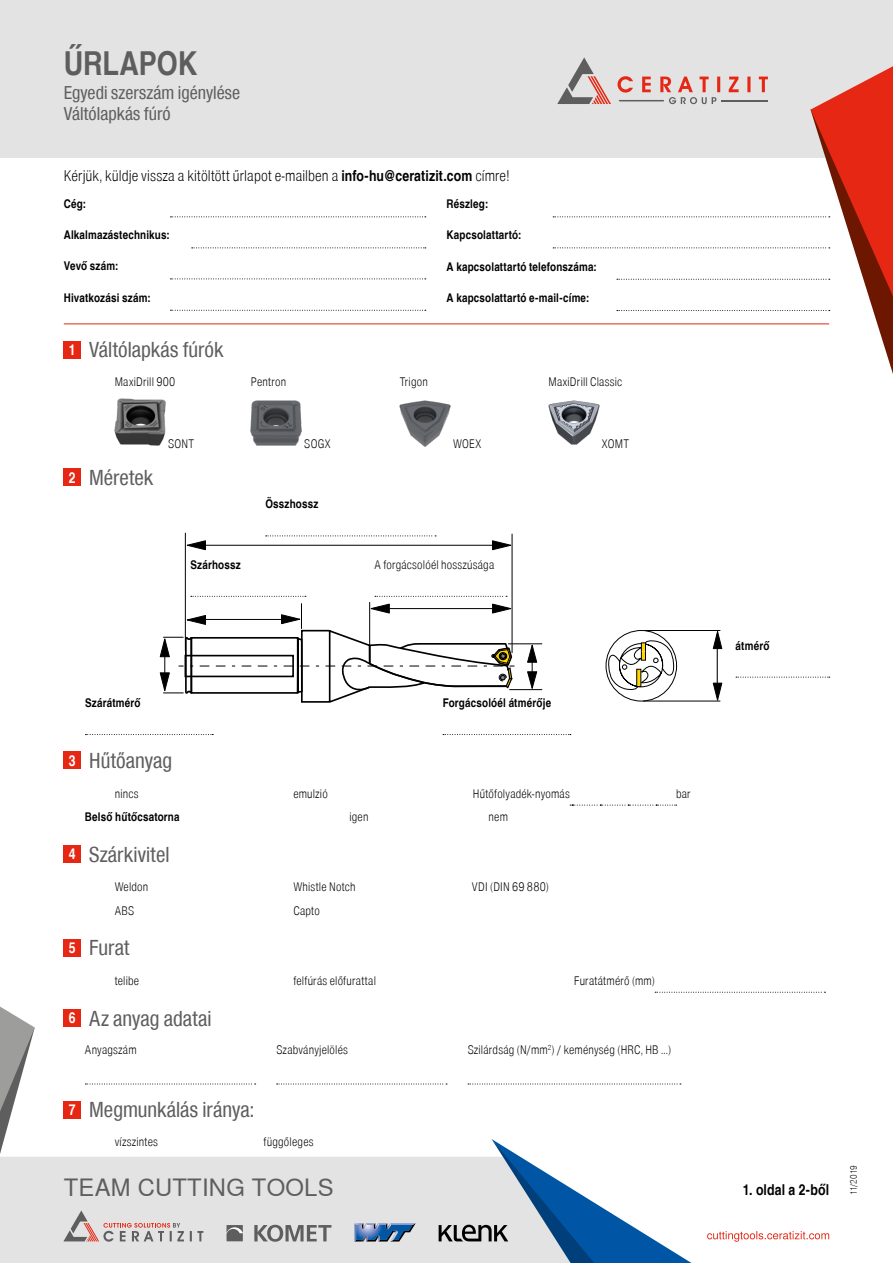
<style>
.page{position:relative;width:893px;height:1263px;background:#fff}
.page>*{position:absolute;margin:0;border:0;box-sizing:border-box;transform-origin:0 0}
.t1{font:700 33px "Nimbus Sans WNT Global Cond";letter-spacing:-.005em;color:#5f5e5e}
.t2{font:23.85px "Nimbus Sans WNT Global";letter-spacing:.01em;color:#5f5e5e}
.t3{font:21px "Nimbus Sans WNT Global Cond";color:#5f5e5e}
.t4{font:18px/21.6px "Nimbus Sans WNT Global Cond";color:#5f5e5e}
.t5{font:300 15px "Nimbus Sans WNT Global Cond";letter-spacing:.005em;color:#000}
.t6{font:700 15px "Nimbus Sans WNT Global Cond";letter-spacing:.01em;color:#000}
.t7{font:300 12px "Nimbus Sans WNT Global Cond";letter-spacing:.015em;color:#000}
.t8{font:700 12px "Nimbus Sans WNT Global Cond";letter-spacing:.015em;color:#000}
.t9{font:300 9px "Nimbus Sans WNT Global Cond";letter-spacing:-.01em;color:#000}
.s1{font-weight:700}
.s2{font-weight:700;font-size:15px;color:#fff}
</style>
<div class="page">
<div style="left:0;top:0;width:893px;height:157px;background:#e3e3e3"></div>
<div style="left:0;top:1157px;width:439px;height:106px;background:#e3e3e3"></div>
<svg style="left:63px;top:1210px;width:140px;height:31px;background:#d2c8c8"></svg>
<svg style="left:254px;top:1225px;width:77px;height:17px"></svg>
<svg style="left:226px;top:1225px;width:17px;height:16px"></svg>
<svg style="left:354px;top:1223px;width:62px;height:18px"></svg>
<svg style="left:0;top:1006px;width:35px;height:148px"></svg>
<svg style="left:707px;top:1231px;width:122px;height:11px"></svg>
<svg style="left:439px;top:1139px;width:252px;height:124px"></svg>
<hr style="left:64px;top:324px;width:765px;height:1px;background:#e52713">
<svg style="left:553px;top:57px;width:340px;height:317px"></svg>
<svg style="left:170px;top:310px;width:256px;height:1px"></svg>
<svg style="left:170px;top:279px;width:256px;height:1px"></svg>
<svg style="left:192px;top:247px;width:234px;height:1px"></svg>
<svg style="left:170px;top:216px;width:256px;height:1px"></svg>
<div style="left:64px;top:1101px;width:17px;height:17px;background:#e52713"></div>
<svg style="left:85px;top:1084px;width:171px;height:1px"></svg>
<svg style="left:277px;top:1084px;width:170px;height:1px"></svg>
<svg style="left:468px;top:1084px;width:213px;height:1px"></svg>
<div style="left:64px;top:1009px;width:17px;height:17px;background:#e52713"></div>
<svg style="left:655px;top:992px;width:170px;height:1px"></svg>
<div style="left:64px;top:939px;width:17px;height:17px;background:#e52713"></div>
<div style="left:64px;top:845px;width:17px;height:17px;background:#e52713"></div>
<div style="left:64px;top:752px;width:17px;height:17px;background:#e52713"></div>
<svg style="left:570px;top:805px;width:107px;height:1px"></svg>
<hr style="left:185px;top:533px;width:1px;height:118px;background:#000">
<hr style="left:512px;top:534px;width:1px;height:119px;background:#000">
<hr style="left:191px;top:545px;width:314px;height:1px;background:#000">
<hr style="left:510px;top:689px;width:32px;height:1px;background:#000">
<svg style="left:186px;top:540px;width:20px;height:11px"></svg>
<svg style="left:492px;top:540px;width:20px;height:11px"></svg>
<hr style="left:508px;top:643px;width:34px;height:1px;background:#000">
<hr style="left:645px;top:630px;width:75px;height:1px;background:#000">
<hr style="left:643px;top:701px;width:77px;height:1px;background:#000">
<hr style="left:532px;top:648px;width:1px;height:35px;background:#000">
<svg style="left:527px;top:671px;width:11px;height:18px"></svg>
<svg style="left:526px;top:644px;width:12px;height:19px"></svg>
<hr style="left:369px;top:602px;width:1px;height:44px;background:#000">
<svg style="left:159px;top:603px;width:355px;height:100px"></svg>
<hr style="left:717px;top:634px;width:1px;height:62px;background:#000">
<svg style="left:605px;top:630px;width:72px;height:72px"></svg>
<svg style="left:641px;top:642px;width:5px;height:19px"></svg>
<svg style="left:712px;top:682px;width:11px;height:19px"></svg>
<svg style="left:712px;top:630px;width:11px;height:20px"></svg>
<svg style="left:636px;top:669px;width:5px;height:18px"></svg>
<svg style="left:736px;top:677px;width:94px;height:1px"></svg>
<svg style="left:443px;top:734px;width:128px;height:1px"></svg>
<svg style="left:85px;top:734px;width:128px;height:1px"></svg>
<svg style="left:375px;top:596px;width:132px;height:1px"></svg>
<svg style="left:191px;top:596px;width:115px;height:1px"></svg>
<svg style="left:266px;top:535px;width:170px;height:1px"></svg>
<div style="left:64px;top:469px;width:17px;height:17px;background:#e52713"></div>
<img style="left:115px;top:399px;width:51px;height:47px">
<img style="left:251px;top:400px;width:51px;height:46px">
<img style="left:400px;top:400px;width:51px;height:46px">
<img style="left:549px;top:400px;width:51px;height:44px">
<div style="left:64px;top:341px;width:17px;height:17px;background:#e52713"></div>
<h1 class="t1" style="left:64px;top:44px;width:135px">ŰRLAPOK</h1>
<h3 class="t4" style="left:64px;top:82px;width:178px">Egyedi szerszám igénylése<br>Váltólapkás fúró</h3>
<p class="t5" style="left:64px;top:167px;width:447px">Kérjük, küldje vissza a kitöltött űrlapot e-mailben a <span class="s1">info-hu@ceratizit.com</span> címre!</p>
<p class="t8" style="left:64px;top:197px;width:24px">Cég:</p>
<p class="t8" style="left:446px;top:197px;width:43px">Részleg:</p>
<p class="t8" style="left:64px;top:228px;width:108px">Alkalmazástechnikus:</p>
<p class="t8" style="left:446px;top:228px;width:76px">Kapcsolattartó:</p>
<p class="t8" style="left:64px;top:259px;width:56px">Vevő szám:</p>
<p class="t8" style="left:446px;top:260px;width:152px">A kapcsolattartó telefonszáma:</p>
<p class="t8" style="left:64px;top:291px;width:88px">Hivatkozási szám:</p>
<p class="t8" style="left:446px;top:291px;width:144px">A kapcsolattartó e-mail-címe:</p>
<h3 class="t3" style="left:69px;top:338px;width:156px"><span class="s2">1</span> Váltólapkás fúrók</h3>
<p class="t7" style="left:115px;top:375px;width:62px">MaxiDrill 900</p>
<p class="t7" style="left:251px;top:375px;width:37px">Pentron</p>
<p class="t7" style="left:400px;top:375px;width:30px">Trigon</p>
<p class="t7" style="left:549px;top:375px;width:75px">MaxiDrill Classic</p>
<h3 class="t3" style="left:69px;top:465px;width:86px"><span class="s2">2</span> Méretek</h3>
<p class="t7" style="left:168px;top:436px;width:28px">SONT</p>
<p class="t7" style="left:304px;top:436px;width:28px">SOGX</p>
<p class="t7" style="left:453px;top:436px;width:30px">WOEX</p>
<p class="t7" style="left:602px;top:436px;width:29px">XOMT</p>
<p class="t8" style="left:265px;top:497px;width:54px">Összhossz</p>
<p class="t8" style="left:190px;top:558px;width:52px">Szárhossz</p>
<p class="t7" style="left:375px;top:558px;width:121px">A forgácsolóél hosszúsága</p>
<p class="t8" style="left:85px;top:696px;width:57px">Szárátmérő</p>
<p class="t8" style="left:443px;top:696px;width:110px">Forgácsolóél átmérője</p>
<h3 class="t3" style="left:69px;top:748px;width:105px"><span class="s2">3</span> Hűtőanyag</h3>
<p class="t7" style="left:115px;top:786px;width:25px">nincs</p>
<p class="t7" style="left:293px;top:786px;width:36px">emulzió</p>
<p class="t7" style="left:473px;top:786px;width:99px">Hűtőfolyadék-nyomás</p>
<p class="t7" style="left:676px;top:786px;width:16px">bar</p>
<p class="t8" style="left:85px;top:810px;width:96px">Belső hűtőcsatorna</p>
<p class="t7" style="left:349px;top:810px;width:21px">igen</p>
<p class="t7" style="left:489px;top:810px;width:21px">nem</p>
<h3 class="t3" style="left:69px;top:842px;width:102px"><span class="s2">4</span> Szárkivitel</h3>
<p class="t7" style="left:115px;top:880px;width:35px">Weldon</p>
<p class="t7" style="left:293px;top:880px;width:64px">Whistle Notch</p>
<p class="t7" style="left:472px;top:880px;width:78px">VDI (DIN 69 880)</p>
<p class="t7" style="left:115px;top:903px;width:21px">ABS</p>
<p class="t7" style="left:293px;top:903px;width:28px">Capto</p>
<h3 class="t3" style="left:69px;top:935px;width:62px"><span class="s2">5</span> Furat</h3>
<p class="t7" style="left:115px;top:974px;width:26px">telibe</p>
<p class="t7" style="left:293px;top:974px;width:84px">felfúrás előfurattal</p>
<p class="t7" style="left:574px;top:974px;width:82px">Furatátmérő (mm)</p>
<h3 class="t3" style="left:69px;top:1006px;width:144px"><span class="s2">6</span> Az anyag adatai</h3>
<p class="t7" style="left:85px;top:1043px;width:53px">Anyagszám</p>
<p class="t7" style="left:276px;top:1043px;width:73px">Szabványjelölés</p>
<p class="t7" style="left:468px;top:1043px;width:205px">Szilárdság (N/mm<sup>2</sup>) / keménység (HRC, HB ...)</p>
<h3 class="t3" style="left:69px;top:1098px;width:187px"><span class="s2">7</span> Megmunkálás iránya:</h3>
<p class="t7" style="left:115px;top:1135px;width:45px">vízszintes</p>
<p class="t7" style="left:264px;top:1135px;width:52px">függőleges</p>
<p class="t8" style="left:736px;top:638px;width:35px">átmérő</p>
<h2 class="t2" style="left:64px;top:1173px;width:271px">TEAM CUTTING TOOLS</h2>
<p class="t6" style="left:743px;top:1181px;width:88px">1. oldal a 2-ből</p>
<p class="t9" style="left:848px;top:1195px;width:32px;rotate:-90deg">11/2019</p>
</div>
